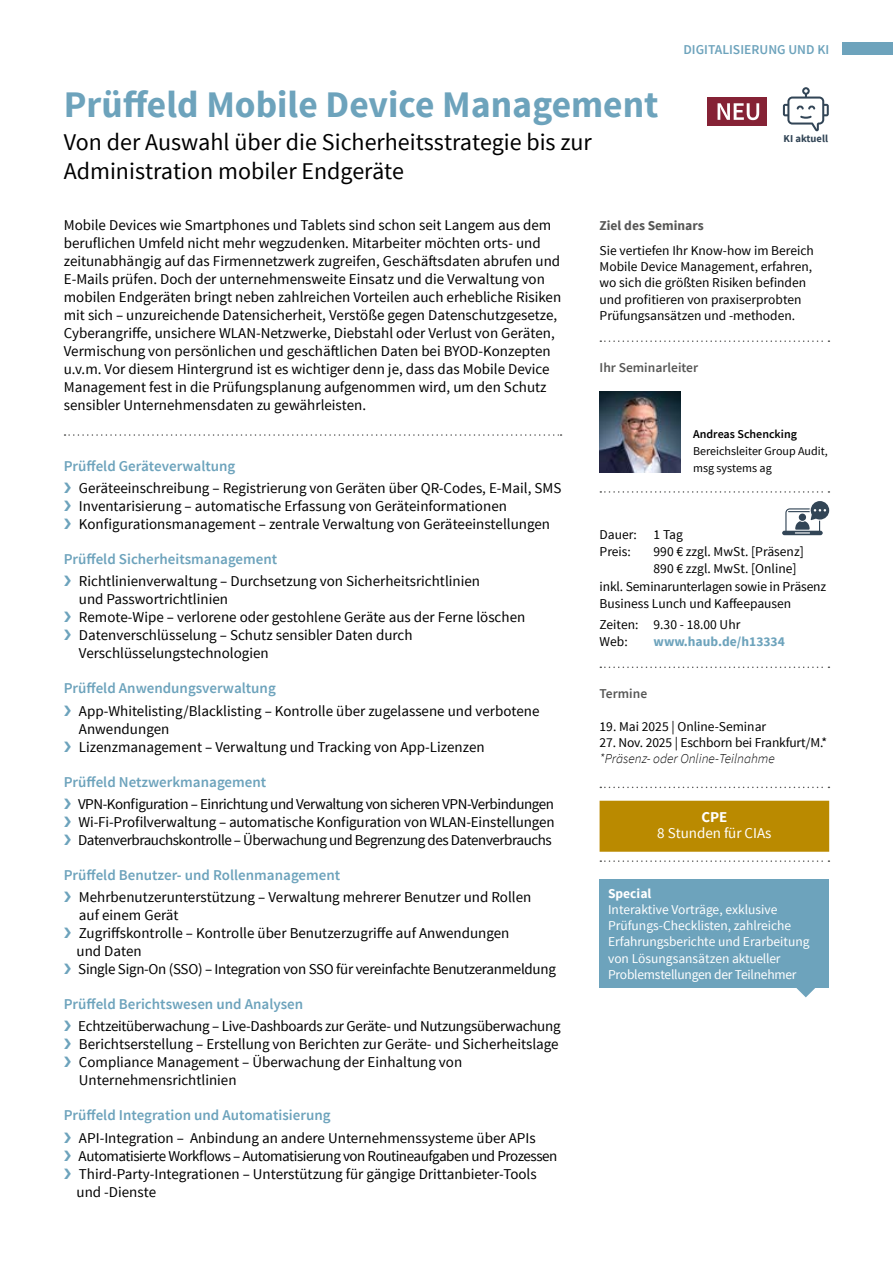
<style>
.page{position:relative;width:893px;height:1263px;background:#fff}
.page>*{position:absolute;margin:0;border:0;box-sizing:border-box;transform-origin:0 0}
.t1{font:700 37.5px "Source Sans Pro";color:#6da3bc}
.t2{font:24px/28.8px "Source Sans Pro";color:#000}
.t3{font:15px/18px "Source Sans Pro";color:#000}
.t4{font:15px/22.2px "Source Sans Pro";letter-spacing:-.03em;color:#000}
.t5{font:15px/22.2px "Source Sans Pro";letter-spacing:-.02em;color:#000}
.t6{font:15px "Source Sans Pro";color:#fff}
.t7{font:700 15px "Source Sans Pro";color:#fff}
.t8{font:13.5px/16.2px "Source Sans Pro";color:#000}
.t9{font:13.5px/16.2px "Source Sans Pro";letter-spacing:-.005em;color:#fff}
.t10{font:italic 300 13.5px "Source Sans Pro";color:#000}
.t11{font:600 13.5px "Source Sans Pro";color:#575756}
.t12{font:600 13.5px "Source Sans Pro";color:#6da3bc}
.t13{font:700 13.5px "Source Sans Pro";color:#6da3bc}
.t14{font:700 13.5px "Source Sans Pro";color:#575756}
.t15{font:700 13.5px "Source Sans Pro";color:#fff}
.t16{font:12px/17px "Source Sans Pro";color:#000}
.t17{font:600 12px "Source Sans Pro";color:#000}
.t18{font:700 10.5px "Source Sans Pro";color:#324556}
.s1{font-weight:600;color:#6da3bc}
.s2{color:#6da3bc}
</style>
<div class="page">
<div style="left:842px;top:43px;width:51px;height:12px;background:#6da3bc"></div>
<svg style="left:600px;top:340px;width:229px;height:2px"></svg>
<svg style="left:600px;top:491px;width:229px;height:2px"></svg>
<svg style="left:600px;top:666px;width:229px;height:2px"></svg>
<svg style="left:600px;top:787px;width:229px;height:1px"></svg>
<svg style="left:600px;top:860px;width:229px;height:2px"></svg>
<div style="left:600px;top:801px;width:229px;height:51px;background:#ba8a00"></div>
<img style="left:600px;top:391px;width:80px;height:81px">
<div style="left:600px;top:879px;width:229px;height:108px;background:#6da3bc"></div>
<svg style="left:791px;top:987px;width:30px;height:10px"></svg>
<svg style="left:782px;top:501px;width:47px;height:34px"></svg>
<svg style="left:65px;top:434px;width:497px;height:2px"></svg>
<svg style="left:783px;top:87px;width:46px;height:44px"></svg>
<div style="left:707px;top:97px;width:60px;height:29px;background:#852235"></div>
<svg style="left:717px;top:103px;width:42px;height:17px"></svg>
<p class="t12" style="left:683px;top:40px;width:147px">DIGITALISIERUNG UND KI</p>
<h1 class="t1" style="left:64px;top:81px;width:596px">Prüffeld Mobile Device Management</h1>
<h2 class="t2" style="left:64px;top:129px;width:530px">Von der Auswahl über die Sicherheitsstrategie bis zur<br>Administration mobiler Endgeräte</h2>
<p class="t18" style="left:784px;top:132px;width:46px">KI aktuell</p>
<p class="t3" style="left:64px;top:217px;width:499px">Mobile Devices wie Smartphones und Tablets sind schon seit Langem aus dem beruflichen Umfeld nicht mehr wegzudenken. Mitarbeiter möchten orts- und zeitunabhängig auf das Firmennetzwerk zugreifen, Geschäftsdaten abrufen und E-Mails prüfen. Doch der unternehmensweite Einsatz und die Verwaltung von mobilen Endgeräten bringt neben zahlreichen Vorteilen auch erhebliche Risiken mit sich – unzureichende Datensicherheit, Verstöße gegen Datenschutzgesetze, Cyberangriffe, unsichere WLAN-Netzwerke, Diebstahl oder Verlust von Geräten, Vermischung von persönlichen und geschäftlichen Daten bei BYOD-Konzepten u.v.m. Vor diesem Hintergrund ist es wichtiger denn je, dass das Mobile Device Management fest in die Prüfungsplanung aufgenommen wird, um den Schutz sensibler Unternehmensdaten zu gewährleisten.</p>
<p class="t3" style="left:64px;top:455px;width:499px;line-height:22.2px"><span class="s1">Prüffeld Geräteverwaltung<br></span><span class="s2">❯</span> Geräteeinschreibung – Registrierung von Geräten über QR-Codes, E-Mail, SMS</p>
<p class="t3" style="left:64px;top:497px;width:488px"><span class="s2">❯</span> Inventarisierung – automatische Erfassung von Geräteinformationen<br><span class="s2">❯</span> Konfigurationsmanagement – zentrale Verwaltung von Geräteeinstellungen</p>
<p class="t3" style="left:64px;top:548px;width:418px;line-height:22.2px"><span class="s1">Prüffeld Sicherheitsmanagement<br></span><span class="s2">❯</span> Richtlinienverwaltung – Durchsetzung von Sicherheitsrichtlinien</p>
<p class="t3" style="left:79px;top:591px;width:151px">und Passwortrichtlinien</p>
<p class="t3" style="left:64px;top:609px;width:463px"><span class="s2">❯</span> Remote-Wipe – verlorene oder gestohlene Geräte aus der Ferne löschen</p>
<p class="t3" style="left:64px;top:627px;width:350px"><span class="s2">❯</span> Datenverschlüsselung – Schutz sensibler Daten durch</p>
<p class="t3" style="left:79px;top:645px;width:191px">Verschlüsselungstechnologien</p>
<p class="t3" style="left:64px;top:677px;width:477px;line-height:22.2px"><span class="s1">Prüffeld Anwendungsverwaltung<br></span><span class="s2">❯</span> App-Whitelisting/Blacklisting – Kontrolle über zugelassene und verbotene</p>
<p class="t3" style="left:64px;top:720px;width:422px;text-indent:15px">Anwendungen<br><span class="s2">❯</span> Lizenzmanagement – Verwaltung und Tracking von App-Lizenzen</p>
<p class="t4" style="left:64px;top:771px;width:492px"><span class="s1">Prüffeld Netzwerkmanagement<br></span><span class="s2">❯</span> VPN-Konfiguration – Einrichtung und Verwaltung von sicheren VPN-Verbindungen</p>
<p class="t4" style="left:64px;top:813px;width:492px;line-height:18px"><span class="s2">❯</span> Wi-Fi-Profilverwaltung – automatische Konfiguration von WLAN-Einstellungen <span class="s2">❯</span> Datenverbrauchskontrolle – Überwachung und Begrenzung des Datenverbrauchs</p>
<p class="t3" style="left:64px;top:864px;width:469px;line-height:22.2px"><span class="s1">Prüffeld Benutzer- und Rollenmanagement<br></span><span class="s2">❯</span> Mehrbenutzerunterstützung – Verwaltung mehrerer Benutzer und Rollen</p>
<p class="t3" style="left:79px;top:906px;width:101px">auf einem Gerät</p>
<p class="t3" style="left:64px;top:924px;width:447px"><span class="s2">❯</span> Zugriffskontrolle – Kontrolle über Benutzerzugriffe auf Anwendungen</p>
<p class="t3" style="left:77px;top:942px;width:67px">und Daten</p>
<p class="t5" style="left:64px;top:958px;width:494px"><span class="s2">❯</span> Single Sign-On (SSO) – Integration von SSO für vereinfachte Benutzeranmeldung</p>
<p class="t5" style="left:64px;top:993px;width:498px"><span class="s1">Prüffeld Berichtswesen und Analysen<br></span><span class="s2">❯</span> Echtzeitüberwachung – Live-Dashboards zur Geräte- und Nutzungsüberwachung</p>
<p class="t3" style="left:64px;top:1036px;width:496px"><span class="s2">❯</span> Berichtserstellung – Erstellung von Berichten zur Geräte- und Sicherheitslage</p>
<p class="t3" style="left:64px;top:1054px;width:400px"><span class="s2">❯</span> Compliance Management – Überwachung der Einhaltung von</p>
<p class="t3" style="left:79px;top:1072px;width:159px">Unternehmensrichtlinien</p>
<p class="t3" style="left:64px;top:1104px;width:473px;line-height:22.2px"><span class="s1">Prüffeld Integration und Automatisierung<br></span><span class="s2">❯</span> API-Integration – Anbindung an andere Unternehmenssysteme über APIs</p>
<p class="t4" style="left:64px;top:1145px;width:495px"><span class="s2">❯</span> Automatisierte Workflows – Automatisierung von Routineaufgaben und Prozessen</p>
<p class="t3" style="left:64px;top:1165px;width:474px"><span class="s2">❯</span> Third-Party-Integrationen – Unterstützung für gängige Drittanbieter-Tools</p>
<p class="t3" style="left:77px;top:1183px;width:81px">und -Dienste</p>
<p class="t14" style="left:600px;top:217px;width:106px">Ziel des Seminars</p>
<p class="t8" style="left:600px;top:243px;width:216px">Sie vertiefen Ihr Know-how im Bereich Mobile Device Management, erfahren, wo sich die größten Risiken befinden und profitieren von praxiserprobten Prüfungsansätzen und -methoden.</p>
<p class="t11" style="left:600px;top:359px;width:100px">Ihr Seminarleiter</p>
<p class="t17" style="left:693px;top:427px;width:105px">Andreas Schencking</p>
<p class="t16" style="left:693px;top:443px;width:136px">Bereichsleiter Group Audit, msg systems ag</p>
<p class="t8" style="left:600px;top:527px;width:85px;line-height:17px">Dauer: 1 Tag<br>Preis:</p>
<p class="t8" style="left:654px;top:544px;width:152px">990 € zzgl. MwSt. [Präsenz]</p>
<p class="t8" style="left:654px;top:561px;width:144px">890 € zzgl. MwSt. [Online]</p>
<p class="t8" style="left:600px;top:578px;width:228px">inkl. Seminarunterlagen sowie in Präsenz</p>
<p class="t8" style="left:600px;top:595px;width:193px">Business Lunch und Kaffeepausen</p>
<p class="t8" style="left:600px;top:616px;width:142px;line-height:17px">Zeiten: 9.30 - 18.00 Uhr<br>Web:</p>
<p class="t13" style="left:654px;top:633px;width:133px">www.haub.de/h13334</p>
<p class="t11" style="left:600px;top:685px;width:49px">Termine</p>
<p class="t8" style="left:600px;top:719px;width:168px">19. Mai 2025 | Online-Seminar</p>
<p class="t8" style="left:600px;top:735px;width:229px">27. Nov. 2025 | Eschborn bei Frankfurt/M.*</p>
<p class="t10" style="left:600px;top:751px;width:177px">*Präsenz- oder Online-Teilnahme</p>
<p class="t7" style="left:701px;top:807px;width:28px">CPE</p>
<p class="t6" style="left:657px;top:824px;width:116px">8 Stunden für CIAs</p>
<p class="t15" style="left:608px;top:885px;width:45px">Special</p>
<p class="t9" style="left:608px;top:902px;width:203px">Interaktive Vorträge, exklusive Prüfungs-Checklisten, zahlreiche Erfahrungsberichte und Erarbeitung von Lösungsansätzen aktueller Problemstellungen der Teilnehmer</p>
</div>
